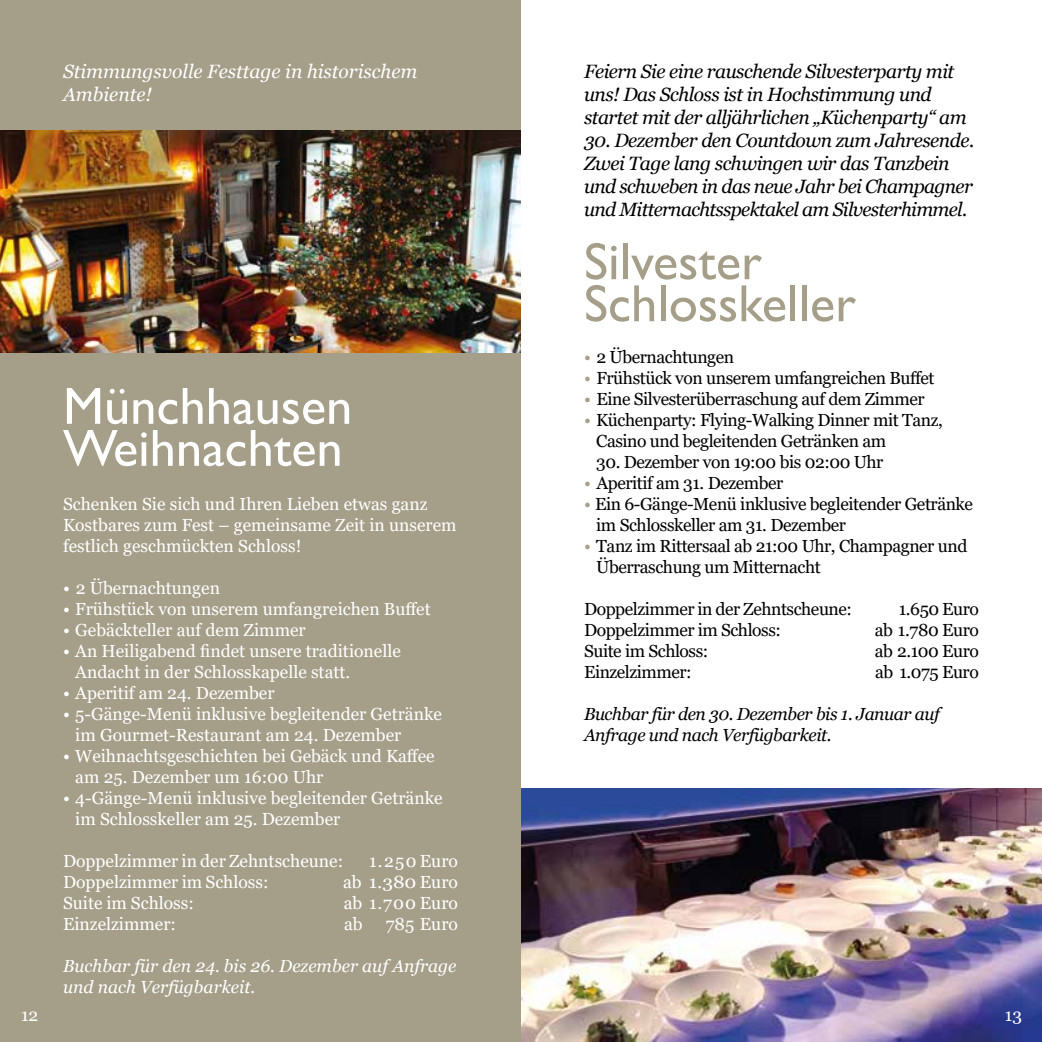
<style>
.page{position:relative;width:1042px;height:1042px;background:#fff}
.page>*{position:absolute;margin:0;border:0;box-sizing:border-box;transform-origin:0 0}
.t1{font:52.5px/42px "Gill Sans";color:#fff}
.t2{font:52.5px/42px "Gill Sans";color:#a59e89}
.t3{font:italic 19.25px/23.1px "Georgia";letter-spacing:-.025em;color:#000}
.t4{font:italic 19.25px/23.1px "Georgia";color:#fff}
.t5{font:17.5px/21px "Georgia";color:#fff}
.t6{font:17.5px/21px "Georgia";letter-spacing:-.025em;color:#000}
.t7{font:italic 17.5px/21px "Georgia";letter-spacing:-.025em;color:#000}
.t8{font:italic 17.5px/21px "Georgia";color:#fff}
.s1{color:#a59e89}
</style>
<div class="page">
<div style="left:0;top:0;width:521px;height:1042px;background:#a59e89"></div>
<img style="left:0;top:131px;width:521px;height:221px">
<img style="left:521px;top:789px;width:521px;height:253px">
<p class="t4" style="left:63px;top:60px;width:356px">Stimmungsvolle Festtage in historischem<br>Ambiente!</p>
<h1 class="t1" style="left:63px;top:386px;width:291px">Münchhausen<br>Weihnachten</h1>
<p class="t5" style="left:63px;top:494px;width:395px">Schenken Sie sich und Ihren Lieben etwas ganz<br>Kostbares zum Fest – gemeinsame Zeit in unserem festlich geschmückten Schloss!</p>
<p class="t5" style="left:63px;top:578px;width:158px">• 2 Übernachtungen</p>
<p class="t5" style="left:63px;top:599px;width:369px">• Frühstück von unserem umfangreichen Buffet</p>
<p class="t5" style="left:63px;top:620px;width:244px">• Gebäckteller auf dem Zimmer</p>
<p class="t5" style="left:75px;top:641px;width:327px;text-indent:-12px">• An Heiligabend findet unsere traditionelle<br>Andacht in der Schlosskapelle statt.</p>
<p class="t5" style="left:63px;top:683px;width:213px">• Aperitif am 24. Dezember</p>
<p class="t5" style="left:75px;top:704px;width:368px;text-indent:-12px">• 5-Gänge-Menü inklusive begleitender Getränke im Gourmet-Restaurant am 24. Dezember</p>
<p class="t5" style="left:75px;top:746px;width:361px;text-indent:-12px">• Weihnachtsgeschichten bei Gebäck und Kaffee am 25. Dezember um 16:00 Uhr</p>
<p class="t5" style="left:75px;top:788px;width:369px;text-indent:-12px">• 4-Gänge-Menü inklusive begleitender Getränke im Schlosskeller am 25. Dezember</p>
<p class="t5" style="left:63px;top:851px;width:282px">Doppelzimmer in der Zehntscheune:</p>
<p class="t5" style="left:369px;top:851px;width:90px">1.250 Euro</p>
<p class="t5" style="left:63px;top:872px;width:207px">Doppelzimmer im Schloss:</p>
<p class="t5" style="left:343px;top:872px;width:116px">ab 1.380 Euro</p>
<p class="t5" style="left:63px;top:893px;width:132px">Suite im Schloss:</p>
<p class="t5" style="left:344px;top:893px;width:116px">ab 1.700 Euro</p>
<p class="t5" style="left:63px;top:914px;width:114px">Einzelzimmer:</p>
<p class="t5" style="left:344px;top:914px;width:20px">ab</p>
<p class="t5" style="left:386px;top:914px;width:74px">785 Euro</p>
<p class="t8" style="left:63px;top:955px;width:395px">Buchbar für den 24. bis 26. Dezember auf Anfrage und nach Verfügbarkeit.</p>
<p class="t3" style="left:584px;top:60px;width:384px">Feiern Sie eine rauschende Silvesterparty mit uns! Das Schloss ist in Hochstimmung und startet mit der alljährlichen „Küchenparty“ am</p>
<p class="t3" style="left:584px;top:129px;width:392px">30. Dezember den Countdown zum Jahresende.<br>Zwei Tage lang schwingen wir das Tanzbein und schweben in das neue Jahr bei Champagner und Mitternachtsspektakel am Silvesterhimmel.</p>
<h1 class="t2" style="left:584px;top:241px;width:273px">Silvester<br>Schlosskeller</h1>
<p class="t6" style="left:584px;top:347px;width:152px"><span class="s1">•</span> 2 Übernachtungen</p>
<p class="t6" style="left:584px;top:368px;width:352px"><span class="s1">•</span> Frühstück von unserem umfangreichen Buffet</p>
<p class="t6" style="left:584px;top:389px;width:342px"><span class="s1">•</span> Eine Silvesterüberraschung auf dem Zimmer</p>
<p class="t6" style="left:596px;top:410px;width:348px;text-indent:-12px"><span class="s1">•</span> Küchenparty: Flying-Walking Dinner mit Tanz,<br>Casino und begleitenden Getränken am</p>
<p class="t6" style="left:596px;top:452px;width:289px">30. Dezember von 19:00 bis 02:00 Uhr</p>
<p class="t6" style="left:584px;top:473px;width:201px"><span class="s1">•</span> Aperitif am 31. Dezember</p>
<p class="t6" style="left:596px;top:494px;width:378px;text-indent:-12px"><span class="s1">•</span> Ein 6-Gänge-Menü inklusive begleitender Getränke im Schlosskeller am 31. Dezember</p>
<p class="t6" style="left:596px;top:536px;width:373px;text-indent:-12px"><span class="s1">•</span> Tanz im Rittersaal ab 21:00 Uhr, Champagner und<br>Überraschung um Mitternacht</p>
<p class="t6" style="left:584px;top:599px;width:269px">Doppelzimmer in der Zehntscheune:</p>
<p class="t6" style="left:899px;top:599px;width:82px">1.650 Euro</p>
<p class="t6" style="left:584px;top:620px;width:198px">Doppelzimmer im Schloss:</p>
<p class="t6" style="left:875px;top:620px;width:106px">ab 1.780 Euro</p>
<p class="t6" style="left:584px;top:641px;width:126px">Suite im Schloss:</p>
<p class="t6" style="left:875px;top:641px;width:106px">ab 2.100 Euro</p>
<p class="t6" style="left:584px;top:662px;width:109px">Einzelzimmer:</p>
<p class="t6" style="left:875px;top:662px;width:105px">ab 1.075 Euro</p>
<p class="t7" style="left:584px;top:704px;width:357px">Buchbar für den 30. Dezember bis 1. Januar auf<br>Anfrage und nach Verfügbarkeit.</p>
<p class="t5" style="left:21px;top:1004px;width:19px">12</p>
<p class="t5" style="left:1005px;top:1004px;width:19px">13</p>
</div>
